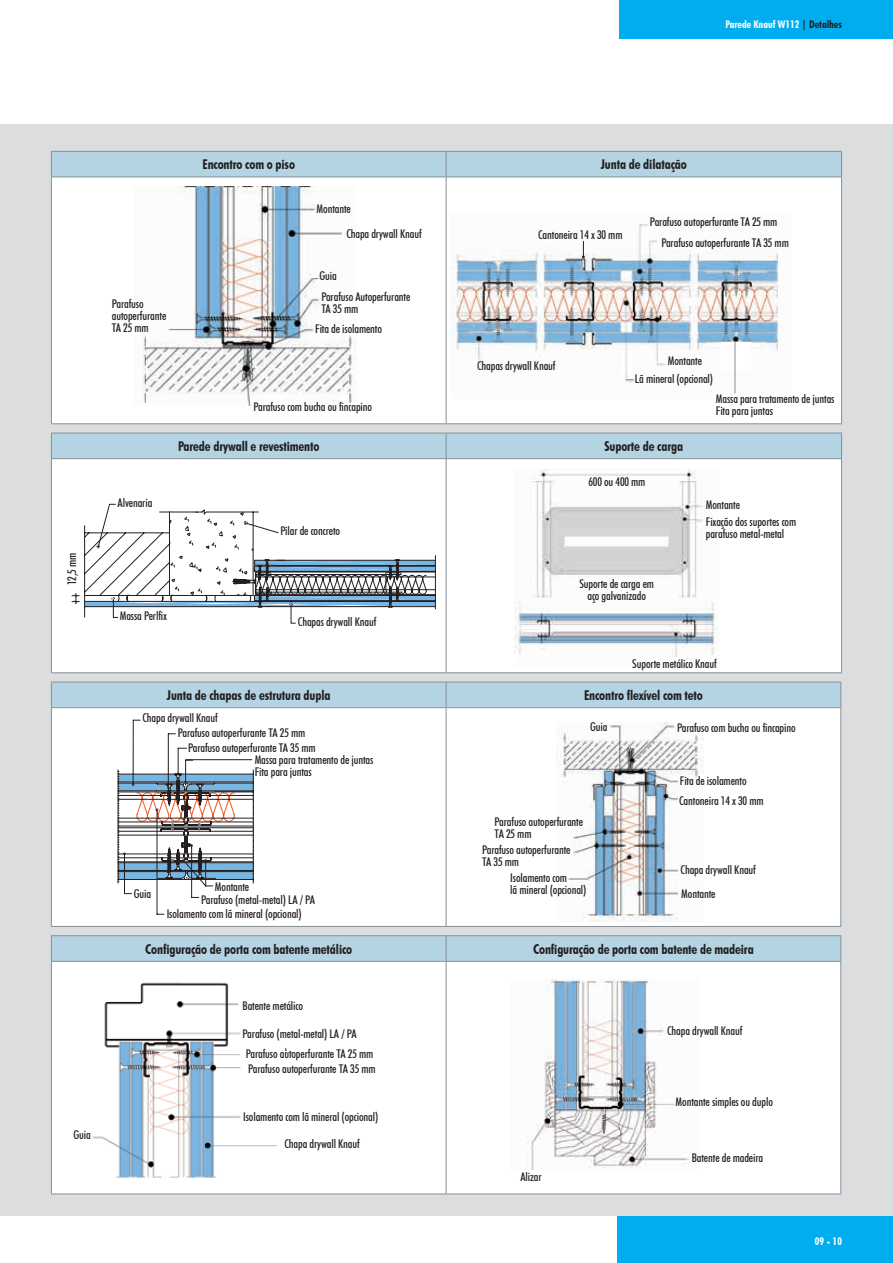
<style>
.page{position:relative;width:893px;height:1263px;background:#fff}
.page>*{position:absolute;margin:0;border:0;box-sizing:border-box;transform-origin:0 0}
.t1{font:700 condensed 13.5px "Futura BT";letter-spacing:-.01em;color:#231f20}
.t2{font:500 condensed 12px/12px "Futura BT";letter-spacing:-.01em;color:#231f20}
.t3{font:700 condensed 10.5px "Futura BT";color:#fff}
.t4{font:condensed 10.5px "Swiss 721 BT";letter-spacing:.01em;color:#231f20}
.s1{color:#231f20}
</style>
<div class="page">
<div style="left:617px;top:1192px;width:276px;height:71px;background:#00aeef"></div>
<div style="left:0;top:125px;width:893px;height:1091px;background:#dcdddf"></div>
<div style="left:620px;top:0;width:273px;height:38px;background:#00aeef"></div>
<div style="left:52px;top:708px;width:788px;height:218px;background:#fff"></div>
<div style="left:51px;top:682px;width:790px;height:25px;background:#b4d4e4"></div>
<hr style="left:51px;top:708px;width:1px;height:218px;background:#869096">
<hr style="left:51px;top:707px;width:395px;height:1px;background:#869096">
<hr style="left:51px;top:926px;width:395px;height:1px;background:#869096">
<hr style="left:446px;top:708px;width:1px;height:218px;background:#869096">
<hr style="left:446px;top:707px;width:395px;height:1px;background:#869096">
<hr style="left:840px;top:708px;width:1px;height:218px;background:#869096">
<hr style="left:446px;top:926px;width:395px;height:1px;background:#869096">
<hr style="left:157px;top:810px;width:1px;height:104px;background:#231f20">
<hr style="left:133px;top:720px;width:1px;height:65px;background:#231f20">
<svg style="left:118px;top:733px;width:136px;height:165px"></svg>
<div style="left:52px;top:962px;width:788px;height:231px;background:#fff"></div>
<hr style="left:51px;top:935px;width:395px;height:1px;background:#869096">
<hr style="left:446px;top:935px;width:395px;height:1px;background:#869096">
<svg style="left:51px;top:936px;width:790px;height:25px"></svg>
<hr style="left:51px;top:962px;width:1px;height:231px;background:#869096">
<hr style="left:51px;top:961px;width:395px;height:1px;background:#869096">
<hr style="left:51px;top:1193px;width:395px;height:1px;background:#869096">
<hr style="left:446px;top:962px;width:1px;height:231px;background:#869096">
<hr style="left:446px;top:961px;width:395px;height:1px;background:#869096">
<hr style="left:840px;top:962px;width:1px;height:231px;background:#869096">
<hr style="left:446px;top:1193px;width:395px;height:1px;background:#869096">
<div style="left:52px;top:178px;width:789px;height:245px;background:#fff"></div>
<svg style="left:51px;top:151px;width:791px;height:26px"></svg>
<hr style="left:51px;top:177px;width:1px;height:246px;background:#869096">
<hr style="left:51px;top:177px;width:395px;height:1px;background:#869096">
<hr style="left:51px;top:423px;width:395px;height:1px;background:#869096">
<hr style="left:446px;top:177px;width:1px;height:246px;background:#869096">
<hr style="left:446px;top:177px;width:396px;height:1px;background:#869096">
<hr style="left:841px;top:177px;width:1px;height:246px;background:#869096">
<hr style="left:446px;top:423px;width:396px;height:1px;background:#869096">
<div style="left:52px;top:459px;width:789px;height:213px;background:#fff"></div>
<div style="left:51px;top:433px;width:791px;height:25px;background:#b4d4e4"></div>
<hr style="left:51px;top:459px;width:1px;height:213px;background:#869096">
<hr style="left:51px;top:458px;width:395px;height:1px;background:#869096">
<hr style="left:51px;top:672px;width:395px;height:1px;background:#869096">
<hr style="left:446px;top:459px;width:1px;height:213px;background:#869096">
<hr style="left:446px;top:458px;width:396px;height:1px;background:#869096">
<hr style="left:841px;top:459px;width:1px;height:213px;background:#869096">
<hr style="left:446px;top:672px;width:396px;height:1px;background:#869096">
<img style="left:451px;top:211px;width:340px;height:187px">
<img style="left:510px;top:979px;width:190px;height:190px">
<img style="left:514px;top:469px;width:204px;height:199px">
<img style="left:85px;top:977px;width:199px;height:202px">
<img style="left:556px;top:723px;width:147px;height:198px">
<div style="left:142px;top:713px;width:76px;height:9px;background:#fff"></div>
<div style="left:178px;top:728px;width:147px;height:9px;background:#fff"></div>
<div style="left:188px;top:743px;width:147px;height:9px;background:#fff"></div>
<div style="left:255px;top:755px;width:126px;height:23px;background:#fff"></div>
<div style="left:134px;top:889px;width:17px;height:9px;background:#fff"></div>
<div style="left:201px;top:895px;width:146px;height:9px;background:#fff"></div>
<div style="left:167px;top:909px;width:135px;height:9px;background:#fff"></div>
<div style="left:215px;top:881px;width:34px;height:10px;background:#fff"></div>
<svg style="left:71px;top:503px;width:365px;height:121px"></svg>
<img style="left:135px;top:187px;width:222px;height:218px">
<div style="left:721px;top:342px;width:29px;height:27px;background:#fff"></div>
<hr style="left:735px;top:341px;width:1px;height:52px;background:#869096">
<hr style="left:185px;top:759px;width:67px;height:1px;background:#231f20">
<svg style="left:582px;top:241px;width:3px;height:17px"></svg>
<div style="left:667px;top:657px;width:16px;height:10px;background:#fff"></div>
<p class="t3" style="left:725px;top:18px;width:118px">Parede Knauf W112 <span class="s1">| Detalhes</span></p>
<p class="t2" style="left:66px;top:585px;width:34px;rotate:-90deg">12,5 mm</p>
<p class="t2" style="left:73px;top:1129px;width:19px">Guia</p>
<p class="t1" style="left:203px;top:156px;width:94px">Encontro com o piso</p>
<p class="t1" style="left:601px;top:156px;width:87px">Junta de dilatação</p>
<p class="t2" style="left:112px;top:297px;width:56px">Parafuso autoperfurante<br>TA 25 mm</p>
<p class="t2" style="left:118px;top:496px;width:36px">Alvenaria</p>
<p class="t2" style="left:317px;top:202px;width:36px">Montante</p>
<p class="t2" style="left:346px;top:227px;width:77px">Chapa drywall Knauf</p>
<p class="t2" style="left:319px;top:270px;width:19px">Guia</p>
<p class="t2" style="left:321px;top:290px;width:91px">Parafuso Autoperfurante<br>TA 35 mm</p>
<p class="t2" style="left:315px;top:323px;width:68px">Fita de isolamento</p>
<p class="t2" style="left:253px;top:400px;width:120px">Parafuso com bucha ou fincapino</p>
<p class="t2" style="left:538px;top:229px;width:86px">Cantoneira 14 x 30 mm</p>
<p class="t2" style="left:650px;top:216px;width:129px">Parafuso autoperfurante TA 25 mm</p>
<p class="t2" style="left:661px;top:237px;width:129px">Parafuso autoperfurante TA 35 mm</p>
<p class="t2" style="left:477px;top:359px;width:80px">Chapas drywall Knauf</p>
<p class="t2" style="left:635px;top:352px;width:80px;line-height:17.7px;text-indent:33px">Montante<br>Lã mineral (opcional)</p>
<p class="t2" style="left:716px;top:392px;width:120px">Massa para tratamento de juntas<br>Fita para juntas</p>
<p class="t1" style="left:178px;top:438px;width:143px">Parede drywall e revestimento</p>
<p class="t1" style="left:604px;top:438px;width:80px">Suporte de carga</p>
<p class="t2" style="left:280px;top:525px;width:61px">Pilar de concreto</p>
<p class="t2" style="left:588px;top:475px;width:59px">600 ou 400 mm</p>
<p class="t2" style="left:706px;top:496px;width:92px;line-height:16.5px">Montante<br>Fixação dos suportes com</p>
<p class="t2" style="left:706px;top:527px;width:80px">parafuso metal-metal</p>
<p class="t2" style="left:120px;top:609px;width:49px">Massa Perlfix</p>
<p class="t2" style="left:298px;top:616px;width:80px">Chapas drywall Knauf</p>
<p class="t2" style="left:579px;top:578px;width:76px;text-align:center">Suporte de carga em aço galvanizado</p>
<p class="t2" style="left:632px;top:657px;width:86px">Suporte metálico Knauf</p>
<p class="t1" style="left:167px;top:687px;width:165px">Junta de chapas de estrutura dupla</p>
<p class="t1" style="left:584px;top:687px;width:120px">Encontro flexível com teto</p>
<p class="t2" style="left:142px;top:712px;width:77px">Chapa drywall Knauf</p>
<p class="t2" style="left:178px;top:727px;width:129px">Parafuso autoperfurante TA 25 mm</p>
<p class="t2" style="left:188px;top:741px;width:129px">Parafuso autoperfurante TA 35 mm</p>
<p class="t2" style="left:255px;top:753px;width:120px">Massa para tratamento de juntas<br>Fita para juntas</p>
<p class="t2" style="left:134px;top:887px;width:19px">Guia</p>
<p class="t2" style="left:215px;top:880px;width:36px">Montante</p>
<p class="t2" style="left:167px;top:893px;width:150px;line-height:13.6px;text-indent:34px">Parafuso (metal-metal) LA / PA<br>Isolamento com lã mineral (opcional)</p>
<p class="t2" style="left:590px;top:721px;width:19px">Guia</p>
<p class="t2" style="left:677px;top:722px;width:120px">Parafuso com bucha ou fincapino</p>
<p class="t2" style="left:495px;top:815px;width:90px">Parafuso autoperfurante<br>TA 25 mm</p>
<p class="t2" style="left:482px;top:843px;width:90px">Parafuso autoperfurante<br>TA 35 mm</p>
<p class="t2" style="left:510px;top:872px;width:78px">Isolamento com<br>lã mineral (opcional)</p>
<p class="t2" style="left:679px;top:771px;width:86px;line-height:19.6px">Fita de isolamento<br>Cantoneira 14 x 30 mm</p>
<p class="t2" style="left:681px;top:857px;width:77px;line-height:23.9px">Chapa drywall Knauf<br>Montante</p>
<p class="t1" style="left:145px;top:941px;width:208px">Configuração de porta com batente metálico</p>
<p class="t1" style="left:533px;top:941px;width:222px">Configuração de porta com batente de madeira</p>
<p class="t2" style="left:243px;top:999px;width:62px">Batente metálico</p>
<p class="t2" style="left:243px;top:1028px;width:116px">Parafuso (metal-metal) LA / PA</p>
<p class="t4" style="left:249px;top:1044px;width:39px">Montante</p>
<p class="t2" style="left:246px;top:1048px;width:129px">Parafuso autoperfurante TA 25 mm</p>
<p class="t2" style="left:248px;top:1062px;width:129px">Parafuso autoperfurante TA 35 mm</p>
<p class="t2" style="left:243px;top:1110px;width:137px">Isolamento com lã mineral (opcional)</p>
<p class="t2" style="left:284px;top:1138px;width:77px">Chapa drywall Knauf</p>
<p class="t2" style="left:520px;top:1171px;width:23px">Alizar</p>
<p class="t2" style="left:667px;top:1024px;width:77px">Chapa drywall Knauf</p>
<p class="t2" style="left:676px;top:1096px;width:99px">Montante simples ou duplo</p>
<p class="t2" style="left:692px;top:1151px;width:73px">Batente de madeira</p>
<p class="t3" style="left:815px;top:1235px;width:29px">09 - 10</p>
</div>
